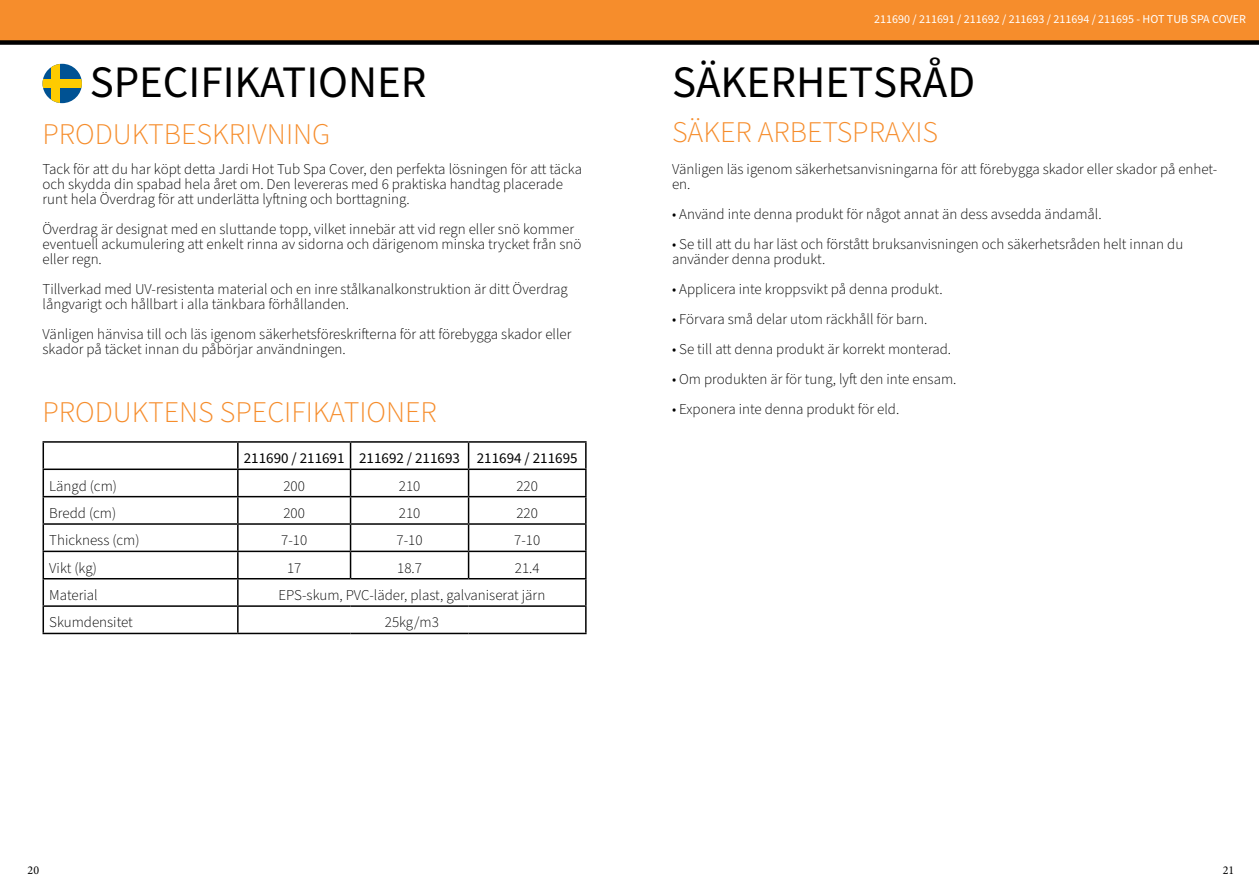
<style>
.page{position:relative;width:1259px;height:893px;background:#fff}
.page>*{position:absolute;margin:0;border:0;box-sizing:border-box;transform-origin:0 0}
.t1{font:45px "Source Sans Pro";color:#000}
.t2{font:300 30px "Source Sans Pro";color:#f68d2c}
.t3{font:300 15px/15px "Source Sans Pro";color:#000}
.t4{font:15px "Source Sans Pro";color:#000}
.t5{font:12px "Source Sans Pro";color:#fff}
.t6{font:12px "Minion Pro";color:#000}
</style>
<div class="page">
<div style="left:0;top:0;width:1259px;height:43px;background:#f68d2c"></div>
<div style="left:0;top:40px;width:1259px;height:5px;background:#000"></div>
<div style="left:43px;top:64px;width:39px;height:39px;background:#005293;border-radius:20px"></div>
<div style="left:51px;top:64px;width:9px;height:39px;background:#fecb00"></div>
<div style="left:43px;top:79px;width:39px;height:9px;background:#fecb00"></div>
<hr style="left:43px;top:441px;width:195px;height:2px;background:#000">
<hr style="left:238px;top:441px;width:112px;height:2px;background:#000">
<hr style="left:237px;top:443px;width:2px;height:26px;background:#000">
<hr style="left:350px;top:441px;width:118px;height:2px;background:#000">
<hr style="left:468px;top:441px;width:118px;height:2px;background:#000">
<hr style="left:43px;top:469px;width:195px;height:1px;background:#000">
<hr style="left:238px;top:469px;width:112px;height:1px;background:#000">
<hr style="left:237px;top:470px;width:2px;height:26px;background:#000">
<hr style="left:350px;top:469px;width:118px;height:1px;background:#000">
<hr style="left:468px;top:469px;width:118px;height:1px;background:#000">
<hr style="left:43px;top:496px;width:195px;height:1px;background:#000">
<hr style="left:238px;top:496px;width:112px;height:1px;background:#000">
<hr style="left:237px;top:497px;width:2px;height:26px;background:#000">
<hr style="left:350px;top:496px;width:118px;height:1px;background:#000">
<hr style="left:468px;top:496px;width:118px;height:1px;background:#000">
<hr style="left:43px;top:523px;width:195px;height:2px;background:#000">
<hr style="left:238px;top:523px;width:112px;height:2px;background:#000">
<hr style="left:237px;top:525px;width:2px;height:26px;background:#000">
<hr style="left:350px;top:523px;width:118px;height:2px;background:#000">
<hr style="left:468px;top:523px;width:118px;height:2px;background:#000">
<hr style="left:43px;top:551px;width:195px;height:1px;background:#000">
<hr style="left:238px;top:551px;width:112px;height:1px;background:#000">
<hr style="left:237px;top:552px;width:2px;height:26px;background:#000">
<hr style="left:350px;top:551px;width:118px;height:1px;background:#000">
<svg style="left:350px;top:443px;width:1px;height:135px"></svg>
<hr style="left:468px;top:551px;width:118px;height:1px;background:#000">
<svg style="left:468px;top:443px;width:1px;height:135px"></svg>
<hr style="left:43px;top:578px;width:195px;height:1px;background:#000">
<hr style="left:238px;top:578px;width:112px;height:1px;background:#000">
<hr style="left:237px;top:579px;width:2px;height:26px;background:#000">
<hr style="left:350px;top:578px;width:118px;height:1px;background:#000">
<hr style="left:468px;top:578px;width:118px;height:1px;background:#000">
<hr style="left:43px;top:605px;width:195px;height:2px;background:#000">
<svg style="left:43px;top:443px;width:1px;height:190px"></svg>
<hr style="left:238px;top:605px;width:112px;height:2px;background:#000">
<hr style="left:237px;top:607px;width:2px;height:26px;background:#000">
<hr style="left:350px;top:605px;width:118px;height:2px;background:#000">
<hr style="left:468px;top:605px;width:118px;height:2px;background:#000">
<svg style="left:585px;top:443px;width:1px;height:190px"></svg>
<hr style="left:43px;top:633px;width:195px;height:1px;background:#000">
<hr style="left:238px;top:633px;width:112px;height:1px;background:#000">
<hr style="left:350px;top:633px;width:118px;height:1px;background:#000">
<hr style="left:468px;top:633px;width:118px;height:1px;background:#000">
<h1 class="t1" style="left:90px;top:52px;width:338px">SPECIFIKATIONER</h1>
<h2 class="t2" style="left:43px;top:114px;width:289px">PRODUKTBESKRIVNING</h2>
<p class="t3" style="left:43px;top:162px;width:541px">Tack för att du har köpt detta Jardi Hot Tub Spa Cover, den perfekta lösningen för att täcka och skydda din spabad hela året om. Den levereras med 6 praktiska handtag placerade runt hela Överdrag för att underlätta lyftning och borttagning.</p>
<p class="t3" style="left:43px;top:222px;width:540px">Överdrag är designat med en sluttande topp, vilket innebär att vid regn eller snö kommer eventuell ackumulering att enkelt rinna av sidorna och därigenom minska trycket från snö eller regn.</p>
<p class="t3" style="left:43px;top:282px;width:527px">Tillverkad med UV-resistenta material och en inre stålkanalkonstruktion är ditt Överdrag långvarigt och hållbart i alla tänkbara förhållanden.</p>
<p class="t3" style="left:43px;top:327px;width:530px">Vänligen hänvisa till och läs igenom säkerhetsföreskrifterna för att förebygga skador eller skador på täcket innan du påbörjar användningen.</p>
<h2 class="t2" style="left:43px;top:392px;width:396px">PRODUKTENS SPECIFIKATIONER</h2>
<p class="t4" style="left:244px;top:448px;width:335px">211690 / 211691 211692 / 211693 211694 / 211695</p>
<p class="t3" style="left:49px;top:479px;width:69px">Längd (cm)</p>
<p class="t3" style="left:283px;top:479px;width:23px">200</p>
<p class="t3" style="left:399px;top:479px;width:23px">210</p>
<p class="t3" style="left:516px;top:479px;width:23px">220</p>
<p class="t3" style="left:49px;top:506px;width:68px">Bredd (cm)</p>
<p class="t3" style="left:283px;top:506px;width:23px">200</p>
<p class="t3" style="left:399px;top:506px;width:23px">210</p>
<p class="t3" style="left:516px;top:506px;width:23px">220</p>
<p class="t3" style="left:49px;top:533px;width:92px">Thickness (cm)</p>
<p class="t3" style="left:281px;top:533px;width:27px">7-10</p>
<p class="t3" style="left:396px;top:533px;width:27px">7-10</p>
<p class="t3" style="left:514px;top:533px;width:27px">7-10</p>
<p class="t3" style="left:49px;top:561px;width:49px">Vikt (kg)</p>
<p class="t3" style="left:287px;top:561px;width:16px">17</p>
<p class="t3" style="left:397px;top:561px;width:26px">18.7</p>
<p class="t3" style="left:515px;top:561px;width:26px">21.4</p>
<p class="t3" style="left:49px;top:588px;width:50px">Material</p>
<p class="t3" style="left:278px;top:588px;width:268px">EPS-skum, PVC-läder, plast, galvaniserat järn</p>
<p class="t3" style="left:49px;top:615px;width:85px">Skumdensitet</p>
<p class="t3" style="left:385px;top:615px;width:55px">25kg/m3</p>
<p class="t5" style="left:874px;top:11px;width:373px">211690 / 211691 / 211692 / 211693 / 211694 / 211695 - HOT TUB SPA COVER</p>
<h1 class="t1" style="left:672px;top:52px;width:304px">SÄKERHETSRÅD</h1>
<h2 class="t2" style="left:672px;top:112px;width:268px">SÄKER ARBETSPRAXIS</h2>
<p class="t3" style="left:672px;top:162px;width:547px">Vänligen läs igenom säkerhetsanvisningarna för att förebygga skador eller skador på enhet&shy;en.</p>
<p class="t3" style="left:672px;top:207px;width:431px">• Använd inte denna produkt för något annat än dess avsedda ändamål.</p>
<p class="t3" style="left:672px;top:237px;width:513px">• Se till att du har läst och förstått bruksanvisningen och säkerhetsråden helt innan du använder denna produkt.</p>
<p class="t3" style="left:672px;top:282px;width:272px">• Applicera inte kroppsvikt på denna produkt.</p>
<p class="t3" style="left:672px;top:312px;width:257px">• Förvara små delar utom räckhåll för barn.</p>
<p class="t3" style="left:672px;top:342px;width:281px">• Se till att denna produkt är korrekt monterad.</p>
<p class="t3" style="left:672px;top:372px;width:286px">• Om produkten är för tung, lyft den inte ensam.</p>
<p class="t3" style="left:672px;top:402px;width:229px">• Exponera inte denna produkt för eld.</p>
<p class="t6" style="left:28px;top:862px;width:13px">20</p>
<p class="t6" style="left:1222px;top:862px;width:13px">21</p>
</div>
